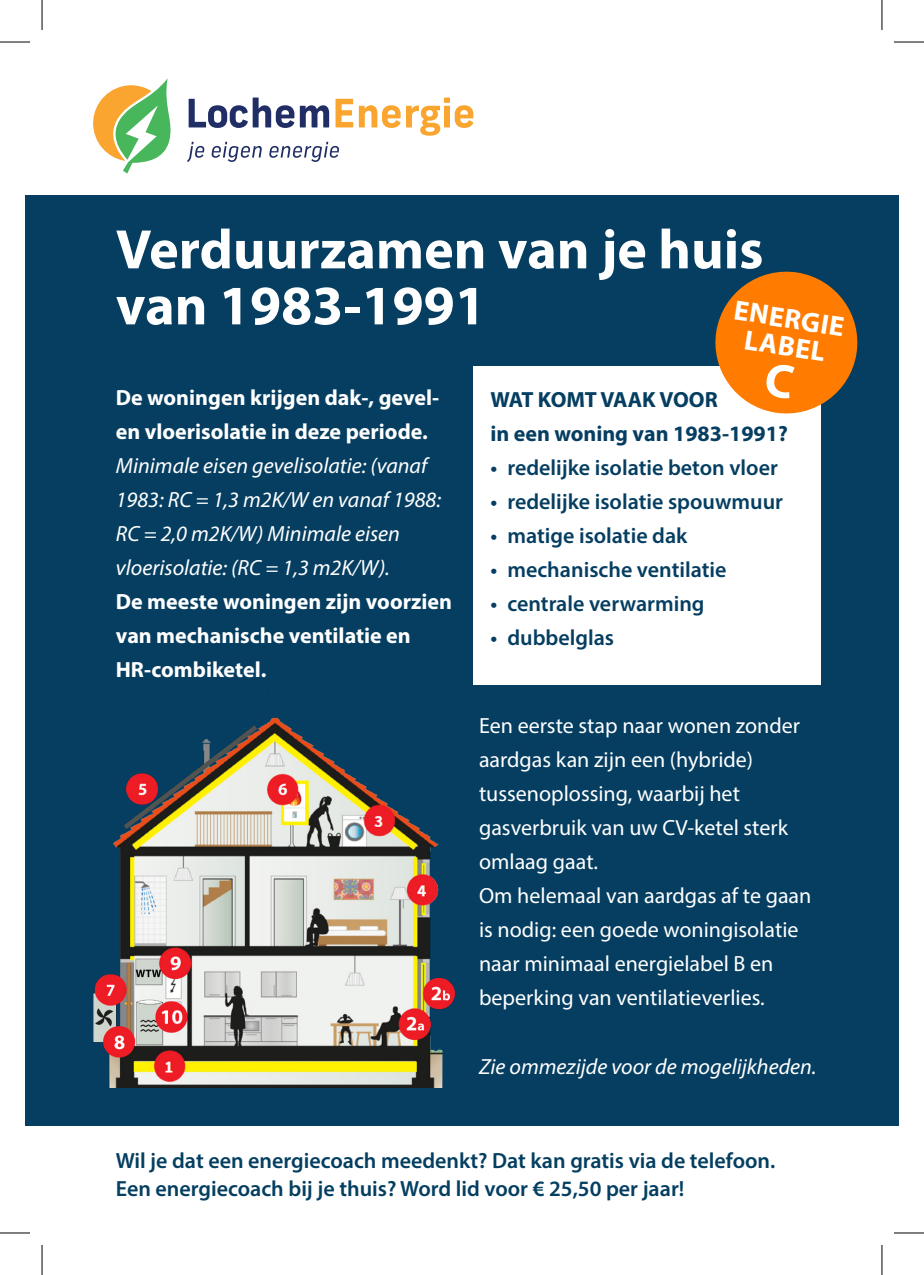
<style>
.page{position:relative;width:924px;height:1275px;background:#fff}
.page>*{position:absolute;margin:0;border:0;box-sizing:border-box;transform-origin:0 0}
.t1{font:700 56px/56px "Myriad Pro";color:#fff}
.t2{font:700 28px "Myriad Pro";color:#fff}
.t3{font:700 22px/34px "Myriad Pro";color:#fff}
.t4{font:22px/34px "Myriad Pro";color:#fff}
.t5{font:600 22px "Myriad Pro";color:#053e61}
.t6{font:600 22px/28px "Myriad Pro";color:#043e60}
.t7{font:700 22px/34px "Myriad Pro";color:#053e61}
.t8{font:italic 22px "Myriad Pro";color:#fff}
.s1{font-weight:400;font-style:italic}
</style>
<div class="page">
<div style="left:25px;top:195px;width:873px;height:930px;background:#053e61"></div>
<div style="left:473px;top:366px;width:347px;height:319px;background:#fff"></div>
<img style="left:93px;top:691px;width:362px;height:396px">
<svg style="left:188px;top:98px;width:106px;height:30px"></svg>
<svg style="left:300px;top:105px;width:29px;height:22px"></svg>
<svg style="left:335px;top:99px;width:65px;height:29px"></svg>
<svg style="left:406px;top:98px;width:67px;height:38px"></svg>
<svg style="left:187px;top:142px;width:17px;height:20px"></svg>
<svg style="left:211px;top:142px;width:50px;height:20px"></svg>
<svg style="left:269px;top:142px;width:70px;height:20px"></svg>
<svg style="left:93px;top:78px;width:78px;height:95px"></svg>
<hr style="left:0;top:42px;width:30px;height:1px;background:#000">
<hr style="left:893px;top:42px;width:30px;height:1px;background:#000">
<hr style="left:0;top:1232px;width:30px;height:1px;background:#000">
<hr style="left:893px;top:1232px;width:30px;height:1px;background:#000">
<hr style="left:42px;top:0;width:1px;height:30px;background:#000">
<hr style="left:42px;top:1245px;width:1px;height:30px;background:#000">
<hr style="left:881px;top:0;width:1px;height:30px;background:#000">
<hr style="left:881px;top:1245px;width:1px;height:30px;background:#000">
<svg style="left:715px;top:271px;width:143px;height:148px"></svg>
<p class="t1" style="left:116px;top:220px;width:648px">Verduurzamen van je huis van 1983-1991</p>
<p class="t2" style="left:736px;top:292px;width:113px;rotate:9deg">ENERGIE</p>
<p class="t2" style="left:747px;top:322px;width:83px;rotate:9deg">LABEL</p>
<p class="t3" style="left:116px;top:380px;width:338px">De woningen krijgen dak-, gevel&shy;en vloerisolatie in deze periode.<br><span class="s1">Minimale eisen gevelisolatie: (vanaf<br>1983: RC = 1,3 m2K/W en vanaf 1988:<br>RC = 2,0 m2K/W) Minimale eisen vloerisolatie: (RC = 1,3 m2K/W).<br></span>De meeste woningen zijn voorzien van mechanische ventilatie en<br>HR-combiketel.</p>
<p class="t7" style="left:490px;top:382px;width:299px">WAT KOMT VAAK VOOR<br>in een woning van 1983-1991?</p>
<p class="t5" style="left:490px;top:454px;width:289px">• redelijke isolatie beton vloer</p>
<p class="t5" style="left:490px;top:488px;width:294px">• redelijke isolatie spouwmuur</p>
<p class="t5" style="left:490px;top:522px;width:198px">• matige isolatie dak</p>
<p class="t5" style="left:490px;top:556px;width:237px">• mechanische ventilatie</p>
<p class="t5" style="left:490px;top:590px;width:215px">• centrale verwarming</p>
<p class="t5" style="left:490px;top:624px;width:125px">• dubbelglas</p>
<p class="t4" style="left:479px;top:708px;width:334px">Een eerste stap naar wonen zonder aardgas kan zijn een (hybride) tussenoplossing, waarbij het gasverbruik van uw CV-ketel sterk omlaag gaat.<br>Om helemaal van aardgas af te gaan is nodig: een goede woningisolatie naar minimaal energielabel B en beperking van ventilatieverlies.</p>
<p class="t8" style="left:479px;top:1052px;width:339px">Zie ommezijde voor de mogelijkheden.</p>
<p class="t6" style="left:116px;top:1146px;width:660px">Wil je dat een energiecoach meedenkt? Dat kan gratis via de telefoon.<br>Een energiecoach bij je thuis? Word lid voor € 25,50 per jaar!</p>
</div>
